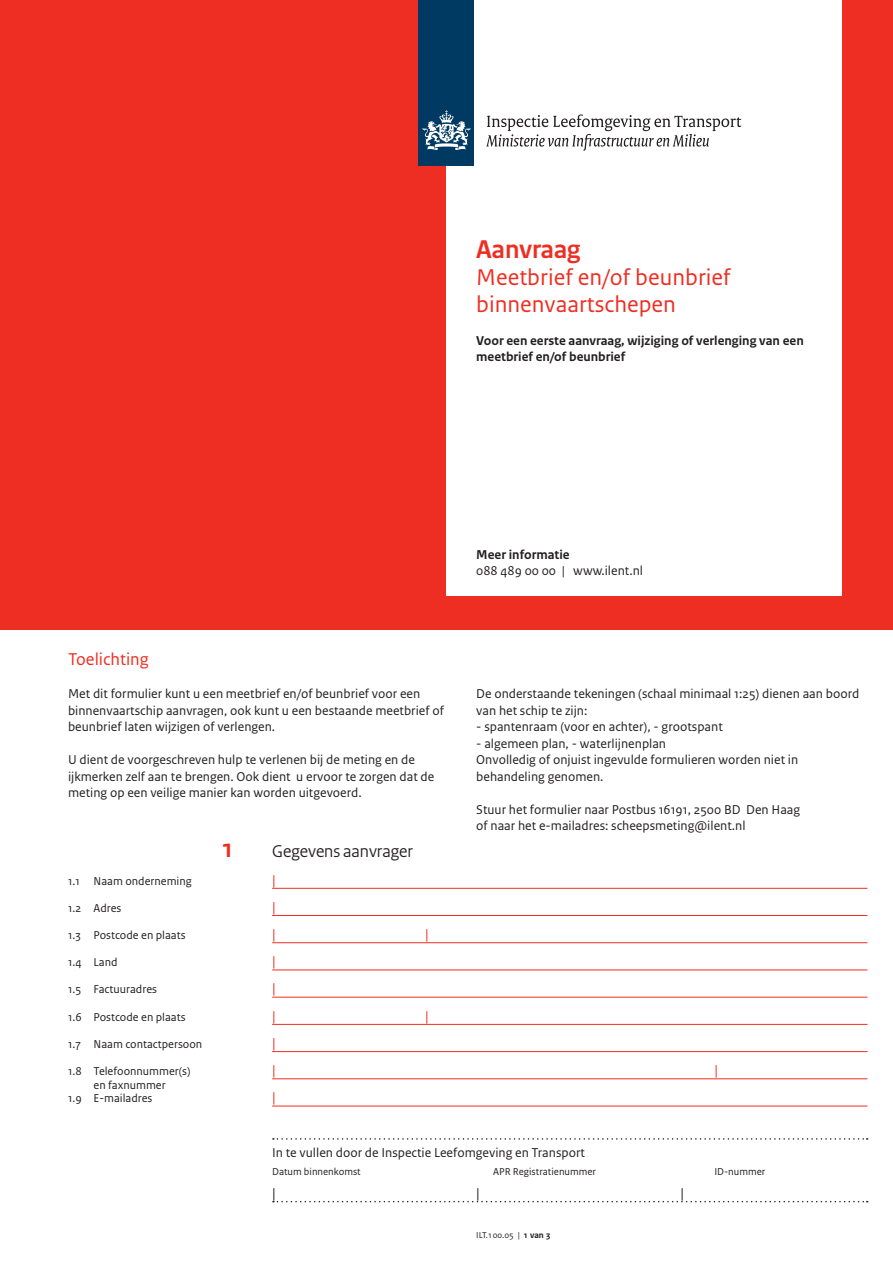
<style>
.page{position:relative;width:893px;height:1263px;background:#fff}
.page>*{position:absolute;margin:0;border:0;box-sizing:border-box;transform-origin:0 0}
.t1{font:700 27px "Rijksoverheid Sans Heading";color:#ee2e22}
.t2{font:24px/27px "Rijksoverheid Sans Text";color:#ee2e22}
.t3{font:18px "Rijksoverheid Sans Heading";color:#231f20}
.t4{font:18px "Rijksoverheid Sans Text";color:#ee2e22}
.t5{font:15px/27.2px "Rijksoverheid Sans Text";color:#ee2e22;text-align:justify}
.t6{font:15px "Rijksoverheid Sans Text";color:#231f20}
.t7{font:13.5px/16.5px "Rijksoverheid Sans Text";color:#231f20}
.t8{font:700 13.5px/16.5px "Rijksoverheid Sans Text";color:#231f20}
.t9{font:12px "Rijksoverheid Sans Text";color:#231f20}
.t10{font:10.5px "Rijksoverheid Sans Text";color:#231f20}
.t11{font:9px "Rijksoverheid Sans Text";color:#231f20}
.s1{font-weight:700}
</style>
<div class="page">
<div style="left:0;top:0;width:893px;height:629px;background:#ee2e22"></div>
<hr style="left:272px;top:888px;width:595px;height:1px;background:#ee2e22">
<hr style="left:272px;top:915px;width:595px;height:1px;background:#ee2e22">
<hr style="left:272px;top:942px;width:595px;height:1px;background:#ee2e22">
<hr style="left:272px;top:969px;width:595px;height:1px;background:#ee2e22">
<hr style="left:272px;top:997px;width:595px;height:1px;background:#ee2e22">
<hr style="left:272px;top:1024px;width:595px;height:1px;background:#ee2e22">
<hr style="left:272px;top:1051px;width:595px;height:1px;background:#ee2e22">
<hr style="left:272px;top:1078px;width:595px;height:1px;background:#ee2e22">
<hr style="left:272px;top:1106px;width:595px;height:1px;background:#ee2e22">
<div style="left:446px;top:0;width:396px;height:595px;background:#fff"></div>
<div style="left:419px;top:0;width:55px;height:166px;background:#003a62"></div>
<svg style="left:423px;top:110px;width:47px;height:40px"></svg>
<svg style="left:486px;top:114px;width:255px;height:37px"></svg>
<svg style="left:273px;top:1138px;width:595px;height:2px"></svg>
<svg style="left:273px;top:1201px;width:595px;height:1px"></svg>
<h1 class="t1" style="left:476px;top:234px;width:106px">Aanvraag</h1>
<h2 class="t2" style="left:476px;top:264px;width:256px">Meetbrief en/of beunbrief binnenvaartschepen</h2>
<p class="t8" style="left:476px;top:333px;width:329px">Voor een eerste aanvraag, wijziging of verlenging van een meetbrief en/of beunbrief</p>
<h3 class="t4" style="left:68px;top:649px;width:82px">Toelichting</h3>
<p class="t7" style="left:68px;top:686px;width:377px">Met dit formulier kunt u een meetbrief en/of beunbrief voor een binnenvaartschip aanvragen, ook kunt u een bestaande meetbrief of beunbrief laten wijzigen of verlengen.</p>
<p class="t7" style="left:68px;top:752px;width:368px">U dient de voorgeschreven hulp te verlenen bij de meting en de ijkmerken zelf aan te brengen. Ook dient u ervoor te zorgen dat de meting op een veilige manier kan worden uitgevoerd.</p>
<p class="t9" style="left:68px;top:874px;width:125px">1.1 Naam onderneming</p>
<p class="t9" style="left:68px;top:901px;width:55px">1.2 Adres</p>
<p class="t9" style="left:68px;top:928px;width:119px">1.3 Postcode en plaats</p>
<p class="t9" style="left:68px;top:955px;width:51px">1.4 Land</p>
<p class="t9" style="left:68px;top:982px;width:90px">1.5 Factuuradres</p>
<p class="t9" style="left:68px;top:1010px;width:119px">1.6 Postcode en plaats</p>
<p class="t9" style="left:68px;top:1037px;width:136px">1.7 Naam contactpersoon</p>
<p class="t9" style="left:68px;top:1064px;width:124px">1.8 Telefoonnummer(s)</p>
<p class="t9" style="left:94px;top:1078px;width:74px">en faxnummer</p>
<p class="t9" style="left:68px;top:1091px;width:86px">1.9 E-mailadres</p>
<h1 class="t1" style="left:221px;top:833px;width:15px">1</h1>
<h3 class="t3" style="left:272px;top:841px;width:142px">Gegevens aanvrager</h3>
<p class="t5" style="left:272px;top:866px;width:5px">| | |</p>
<p class="t5" style="left:272px;top:948px;width:5px">| | |</p>
<p class="t5" style="left:272px;top:1029px;width:5px">| |</p>
<p class="t5" style="left:272px;top:1084px;width:5px">|</p>
<p class="t5" style="left:425px;top:921px;width:5px">|</p>
<p class="t5" style="left:425px;top:1002px;width:5px">|</p>
<p class="t8" style="left:476px;top:547px;width:95px">Meer informatie</p>
<p class="t7" style="left:476px;top:563px;width:168px">088 489 00 00 | www.ilent.nl</p>
<p class="t7" style="left:476px;top:686px;width:385px">De onderstaande tekeningen (schaal minimaal 1:25) dienen aan boord van het schip te zijn:</p>
<p class="t7" style="left:476px;top:719px;width:248px">- spantenraam (voor en achter), - grootspant</p>
<p class="t7" style="left:476px;top:735px;width:324px">- algemeen plan, - waterlijnenplan<br>Onvolledig of onjuist ingevulde formulieren worden niet in behandeling genomen.</p>
<p class="t7" style="left:476px;top:801px;width:325px">Stuur het formulier naar Postbus 16191, 2500 BD Den Haag of naar het e-mailadres: scheepsmeting@ilent.nl</p>
<p class="t5" style="left:714px;top:1057px;width:5px">|</p>
<p class="t7" style="left:272px;top:1144px;width:314px">In te vullen door de Inspectie Leefomgeving en Transport</p>
<p class="t10" style="left:272px;top:1165px;width:90px">Datum binnenkomst</p>
<p class="t10" style="left:493px;top:1165px;width:104px">APR Registratienummer</p>
<p class="t10" style="left:714px;top:1165px;width:52px">ID-nummer</p>
<p class="t6" style="left:272px;top:1184px;width:5px">|</p>
<p class="t6" style="left:476px;top:1184px;width:5px">|</p>
<p class="t6" style="left:680px;top:1184px;width:5px">|</p>
<p class="t11" style="left:476px;top:1230px;width:76px">ILT.100.05 | <span class="s1">1 van 3</span></p>
</div>
